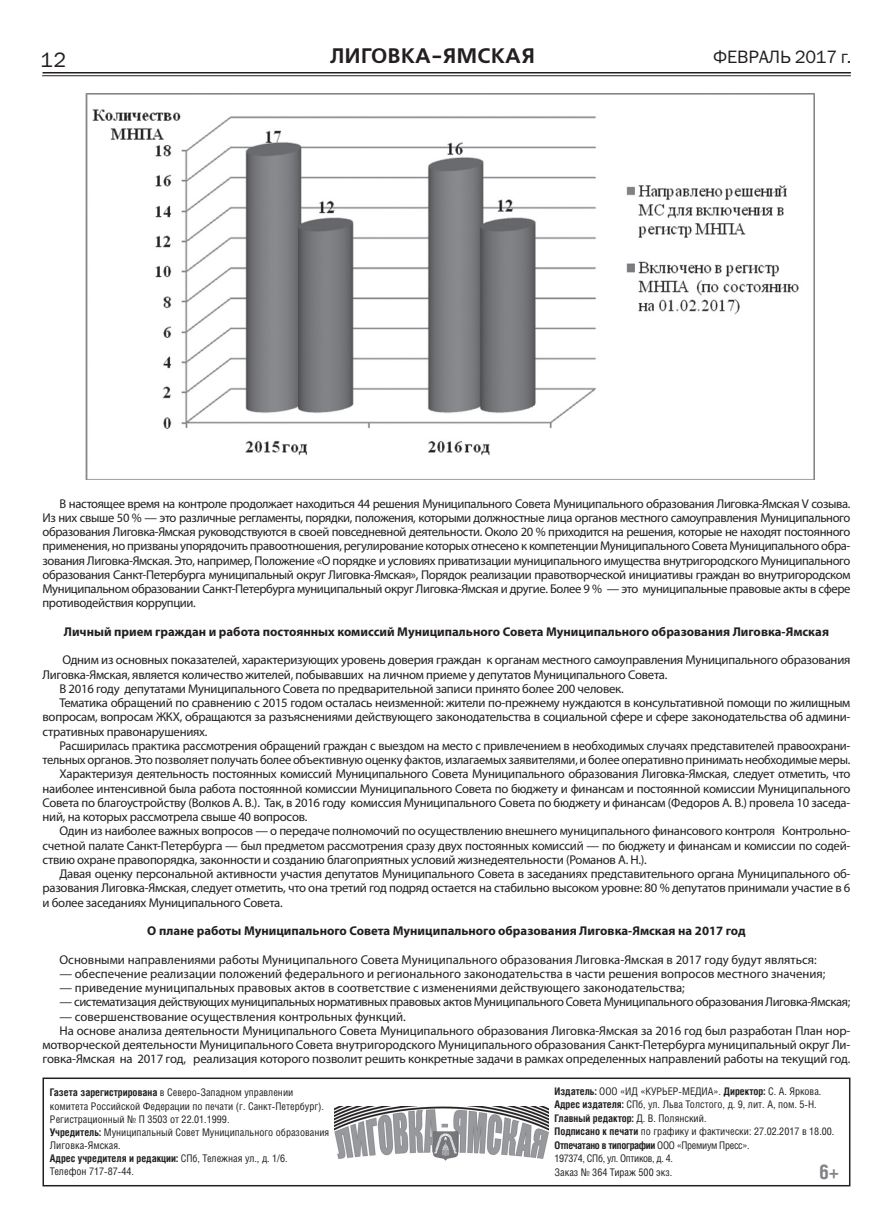
<style>
.page{position:relative;width:893px;height:1229px;background:#fff}
.page>*{position:absolute;margin:0;border:0;box-sizing:border-box;transform-origin:0 0}
.t1{font:21px "Free Set Demi C";letter-spacing:.025em;color:#231f20}
.t2{font:21px "Franklin Gothic Book C";color:#231f20}
.t3{font:700 20.1px "Helios Cond C";color:#808285}
.t4{font:18px "Franklin Gothic Book C";letter-spacing:-.005em;color:#231f20}
.t5{font:12.75px/14.2px "Myriad Pro";letter-spacing:-.02em;color:#231f20;text-align:justify}
.t6{font:12.75px "Myriad Pro";color:#231f20}
.t7{font:700 12.75px "Myriad Pro";color:#231f20}
.t8{font:10.5px/13px "Helios Cond C";color:#231f20}
.s1{font-weight:700}
</style>
<div class="page">
<hr style="left:43px;top:72px;width:808px;height:2px;background:#231f20">
<hr style="left:42px;top:75px;width:809px;height:1px;background:#231f20">
<img style="left:85px;top:94px;width:730px;height:386px">
<div style="left:43px;top:1077px;width:807px;height:109px;border:2px solid #231f20"></div>
<img style="left:335px;top:1106px;width:214px;height:55px">
<h1 class="t2" style="left:40px;top:48px;width:27px">12</h1>
<h1 class="t1" style="left:330px;top:44px;width:206px">ЛИГОВКА-ЯМСКАЯ</h1>
<h3 class="t4" style="left:713px;top:46px;width:140px">ФЕВРАЛЬ 2017 г.</h3>
<p class="t5" style="left:43px;top:496px;width:809px;text-indent:17px">В настоящее время на контроле продолжает находиться 44 решения Муниципального Совета Муниципального образования Лиговка-Ямская V созыва.<br>Из них свыше 50 % — это различные регламенты, порядки, положения, которыми должностные лица органов местного самоуправления Муниципального образования Лиговка-Ямская руководствуются в своей повседневной деятельности. Около 20 % приходится на решения, которые не находят постоянного применения, но призваны упорядочить правоотношения, регулирование которых отнесено к компетенции Муниципального Совета Муниципального обра&shy;зования Лиговка-Ямская. Это, например, Положение «О порядке и условиях приватизации муниципального имущества внутригородского Муниципального образования Санкт-Петербурга муниципальный округ Лиговка-Ямская», Порядок реализации правотворческой инициативы граждан во внутригородском Муниципальном образовании Санкт-Петербурга муниципальный округ Лиговка-Ямская и другие. Более 9 % — это муниципальные правовые акты в сфере противодействия коррупции.</p>
<p class="t7" style="left:64px;top:624px;width:767px">Личный прием граждан и работа постоянных комиссий Муниципального Совета Муниципального образования Лиговка-Ямская</p>
<p class="t5" style="left:62px;top:653px;width:790px">Одним из основных показателей, характеризующих уровень доверия граждан к органам местного самоуправления Муниципального образования</p>
<p class="t5" style="left:43px;top:667px;width:626px">Лиговка-Ямская, является количество жителей, побывавших на личном приеме у депутатов Муниципального Совета.</p>
<p class="t5" style="left:60px;top:681px;width:566px">В 2016 году депутатами Муниципального Совета по предварительной записи принято более 200 человек.</p>
<p class="t5" style="left:60px;top:696px;width:792px">Тематика обращений по сравнению с 2015 годом осталась неизменной: жители по-прежнему нуждаются в консультативной помощи по жилищным</p>
<p class="t5" style="left:43px;top:710px;width:809px">вопросам, вопросам ЖКХ, обращаются за разъяснениями действующего законодательства в социальной сфере и сфере законодательства об админи-</p>
<p class="t5" style="left:43px;top:724px;width:167px">стративных правонарушениях.</p>
<p class="t5" style="left:60px;top:738px;width:792px">Расширилась практика рассмотрения обращений граждан с выездом на место с привлечением в необходимых случаях представителей правоохрани-</p>
<p class="t5" style="left:43px;top:753px;width:809px">тельных органов. Это позволяет получать более объективную оценку фактов, излагаемых заявителями, и более оперативно принимать необходимые меры.</p>
<p class="t5" style="left:60px;top:767px;width:792px">Характеризуя деятельность постоянных комиссий Муниципального Совета Муниципального образования Лиговка-Ямская, следует отметить, что</p>
<p class="t5" style="left:43px;top:781px;width:809px">наиболее интенсивной была работа постоянной комиссии Муниципального Совета по бюджету и финансам и постоянной комиссии Муниципального</p>
<p class="t5" style="left:43px;top:795px;width:809px">Совета по благоустройству (Волков А. В.). Так, в 2016 году комиссия Муниципального Совета по бюджету и финансам (Федоров А. В.) провела 10 заседа-</p>
<p class="t5" style="left:43px;top:810px;width:266px">ний, на которых рассмотрела свыше 40 вопросов.</p>
<p class="t5" style="left:60px;top:824px;width:792px">Один из наиболее важных вопросов — о передаче полномочий по осуществлению внешнего муниципального финансового контроля Контрольно-</p>
<p class="t5" style="left:43px;top:838px;width:809px">счетной палате Санкт-Петербурга — был предметом рассмотрения сразу двух постоянных комиссий — по бюджету и финансам и комиссии по содей-</p>
<p class="t5" style="left:43px;top:852px;width:606px">ствию охране правопорядка, законности и созданию благоприятных условий жизнедеятельности (Романов А. Н.).</p>
<p class="t5" style="left:60px;top:867px;width:792px">Давая оценку персональной активности участия депутатов Муниципального Совета в заседаниях представительного органа Муниципального об-</p>
<p class="t5" style="left:43px;top:881px;width:809px">разования Лиговка-Ямская, следует отметить, что она третий год подряд остается на стабильно высоком уровне: 80 % депутатов принимали участие в 6</p>
<p class="t5" style="left:43px;top:895px;width:242px">и более заседаниях Муниципального Совета.</p>
<p class="t7" style="left:147px;top:923px;width:600px">О плане работы Муниципального Совета Муниципального образования Лиговка-Ямская на 2017 год</p>
<p class="t6" style="left:60px;top:952px;width:759px">Основными направлениями работы Муниципального Совета Муниципального образования Лиговка-Ямская в 2017 году будут являться:</p>
<p class="t6" style="left:60px;top:966px;width:767px">— обеспечение реализации положений федерального и регионального законодательства в части решения вопросов местного значения;</p>
<p class="t6" style="left:60px;top:980px;width:627px">— приведение муниципальных правовых актов в соответствие с изменениями действующего законодательства;</p>
<p class="t5" style="left:60px;top:995px;width:792px">— систематизация действующих муниципальных нормативных правовых актов Муниципального Совета Муниципального образования Лиговка-Ямская;</p>
<p class="t6" style="left:60px;top:1009px;width:348px">— совершенствование осуществления контрольных функций.</p>
<p class="t5" style="left:60px;top:1023px;width:792px">На основе анализа деятельности Муниципального Совета Муниципального образования Лиговка-Ямская за 2016 год был разработан План нор-</p>
<p class="t5" style="left:43px;top:1038px;width:809px">мотворческой деятельности Муниципального Совета внутригородского Муниципального образования Санкт-Петербурга муниципальный округ Ли-</p>
<p class="t5" style="left:43px;top:1052px;width:809px">говка-Ямская на 2017 год, реализация которого позволит решить конкретные задачи в рамках определенных направлений работы на текущий год.</p>
<p class="t8" style="left:50px;top:1086px;width:281px"><span class="s1">Газета зарегистрирована</span> в Северо-Западном управлении комитета Российской Федерации по печати (г. Санкт-Петербург).<br>Регистрационный № П 3503 от 22.01.1999.<br><span class="s1">Учредитель:</span> Муниципальный Совет Муниципального образования Лиговка-Ямская.<br><span class="s1">Адрес учредителя и редакции:</span> СПб, Тележная ул., д. 1/6.<br>Телефон 717-87-44.</p>
<p class="t8" style="left:554px;top:1085px;width:281px"><span class="s1">Издатель:</span> ООО «ИД «КУРЬЕР-МЕДИА». <span class="s1">Директор:</span> С. А. Яркова.<br><span class="s1">Адрес издателя:</span> СПб, ул. Льва Толстого, д. 9, лит. А, пом. 5-Н.<br><span class="s1">Главный редактор:</span> Д. В. Полянский.<br><span class="s1">Подписано к печати</span> по графику и фактически: 27.02.2017 в 18.00.<br><span class="s1">Отпечатано в типографии</span> ООО «Премиум Пресс».<br>197374, СПб, ул. Оптиков, д. 4.<br>Заказ № 364 Тираж 500 экз.</p>
<h2 class="t3" style="left:819px;top:1160px;width:21px">6+</h2>
</div>
